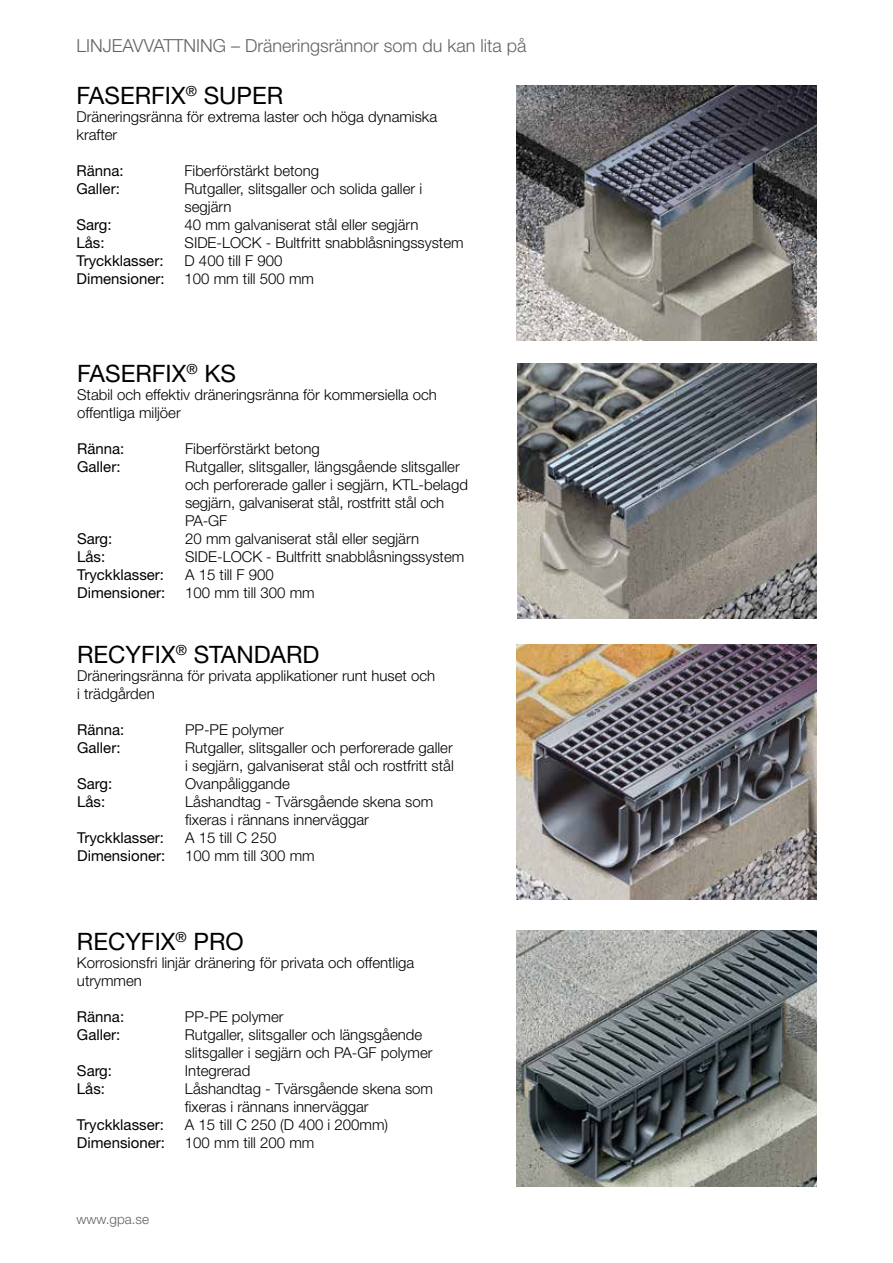
<style>
.page{position:relative;width:893px;height:1263px;background:#fff}
.page>*{position:absolute;margin:0;border:0;box-sizing:border-box;transform-origin:0 0}
.t1{font:24px "Helvetica Neue";color:#000}
.t2{font:300 18px "Helvetica Neue";color:#646363}
.t3{font:300 15px/18px "Helvetica Neue";color:#000}
.t4{font:15px "Helvetica Neue";color:#000}
.t5{font:300 13.5px "Helvetica Neue";color:#646363}
</style>
<div class="page">
<img style="left:517px;top:85px;width:299px;height:256px">
<img style="left:517px;top:363px;width:299px;height:256px">
<img style="left:516px;top:931px;width:300px;height:255px">
<img style="left:517px;top:644px;width:299px;height:256px">
<p class="t2" style="left:77px;top:35px;width:452px">LINJEAVVATTNING – Dräneringsrännor som du kan lita på</p>
<h1 class="t1" style="left:77px;top:81px;width:208px">FASERFIX<sup>®</sup> SUPER</h1>
<p class="t3" style="left:77px;top:107px;width:362px">Dräneringsränna för extrema laster och höga dynamiska krafter</p>
<p class="t4" style="left:77px;top:162px;width:49px">Ränna:</p>
<p class="t3" style="left:185px;top:161px;width:136px">Fiberförstärkt betong</p>
<p class="t4" style="left:77px;top:180px;width:45px">Galler:</p>
<p class="t3" style="left:185px;top:179px;width:239px">Rutgaller, slitsgaller och solida galler i segjärn</p>
<p class="t4" style="left:77px;top:216px;width:37px">Sarg:</p>
<p class="t3" style="left:185px;top:215px;width:235px">40 mm galvaniserat stål eller segjärn</p>
<p class="t4" style="left:77px;top:234px;width:30px">Lås:</p>
<p class="t3" style="left:185px;top:233px;width:281px">SIDE-LOCK - Bultfritt snabblåsningssystem</p>
<p class="t4" style="left:77px;top:252px;width:88px">Tryckklasser:</p>
<p class="t3" style="left:185px;top:251px;width:99px">D 400 till F 900</p>
<p class="t4" style="left:77px;top:270px;width:90px">Dimensioner:</p>
<p class="t3" style="left:185px;top:269px;width:131px">100 mm till 500 mm</p>
<h1 class="t1" style="left:77px;top:359px;width:160px">FASERFIX<sup>®</sup> KS</h1>
<p class="t3" style="left:77px;top:386px;width:361px">Stabil och effektiv dräneringsränna för kommersiella och offentliga miljöer</p>
<p class="t4" style="left:77px;top:440px;width:49px">Ränna:</p>
<p class="t3" style="left:185px;top:440px;width:136px">Fiberförstärkt betong</p>
<p class="t4" style="left:77px;top:458px;width:45px">Galler:</p>
<p class="t3" style="left:185px;top:458px;width:284px">Rutgaller, slitsgaller, längsgående slitsgaller och perforerade galler i segjärn, KTL-belagd segjärn, galvaniserat stål, rostfritt stål och PA-GF</p>
<p class="t4" style="left:77px;top:530px;width:37px">Sarg:</p>
<p class="t3" style="left:185px;top:530px;width:235px">20 mm galvaniserat stål eller segjärn</p>
<p class="t4" style="left:77px;top:548px;width:30px">Lås:</p>
<p class="t3" style="left:185px;top:548px;width:281px">SIDE-LOCK - Bultfritt snabblåsningssystem</p>
<p class="t4" style="left:77px;top:566px;width:88px">Tryckklasser:</p>
<p class="t3" style="left:185px;top:566px;width:90px">A 15 till F 900</p>
<p class="t4" style="left:77px;top:584px;width:90px">Dimensioner:</p>
<p class="t3" style="left:185px;top:584px;width:131px">100 mm till 300 mm</p>
<h1 class="t1" style="left:77px;top:640px;width:244px">RECYFIX<sup>®</sup> STANDARD</h1>
<p class="t3" style="left:77px;top:666px;width:360px">Dräneringsränna för privata applikationer runt huset och i trädgården</p>
<p class="t4" style="left:77px;top:721px;width:49px">Ränna:</p>
<p class="t3" style="left:185px;top:720px;width:100px">PP-PE polymer</p>
<p class="t4" style="left:77px;top:739px;width:45px">Galler:</p>
<p class="t3" style="left:185px;top:738px;width:270px">Rutgaller, slitsgaller och perforerade galler i segjärn, galvaniserat stål och rostfritt stål</p>
<p class="t4" style="left:77px;top:775px;width:37px">Sarg:</p>
<p class="t3" style="left:185px;top:774px;width:106px">Ovanpåliggande</p>
<p class="t4" style="left:77px;top:793px;width:30px">Lås:</p>
<p class="t3" style="left:185px;top:792px;width:250px">Låshandtag - Tvärsgående skena som fixeras i rännans innerväggar</p>
<p class="t4" style="left:77px;top:829px;width:88px">Tryckklasser:</p>
<p class="t3" style="left:185px;top:828px;width:93px">A 15 till C 250</p>
<p class="t4" style="left:77px;top:847px;width:90px">Dimensioner:</p>
<p class="t3" style="left:185px;top:846px;width:131px">100 mm till 300 mm</p>
<h1 class="t1" style="left:77px;top:927px;width:168px">RECYFIX<sup>®</sup> PRO</h1>
<p class="t3" style="left:77px;top:953px;width:339px">Korrosionsfri linjär dränering för privata och offentliga utrymmen</p>
<p class="t4" style="left:77px;top:1007px;width:49px">Ränna:</p>
<p class="t3" style="left:185px;top:1007px;width:100px">PP-PE polymer</p>
<p class="t4" style="left:77px;top:1025px;width:45px">Galler:</p>
<p class="t3" style="left:185px;top:1025px;width:249px">Rutgaller, slitsgaller och längsgående slitsgaller i segjärn och PA-GF polymer</p>
<p class="t4" style="left:77px;top:1061px;width:37px">Sarg:</p>
<p class="t3" style="left:185px;top:1061px;width:67px">Integrerad</p>
<p class="t4" style="left:77px;top:1079px;width:30px">Lås:</p>
<p class="t3" style="left:185px;top:1079px;width:250px">Låshandtag - Tvärsgående skena som fixeras i rännans innerväggar</p>
<p class="t4" style="left:77px;top:1115px;width:88px">Tryckklasser:</p>
<p class="t3" style="left:185px;top:1115px;width:205px">A 15 till C 250 (D 400 i 200mm)</p>
<p class="t4" style="left:77px;top:1133px;width:90px">Dimensioner:</p>
<p class="t3" style="left:185px;top:1133px;width:131px">100 mm till 200 mm</p>
<p class="t5" style="left:77px;top:1211px;width:74px">www.gpa.se</p>
</div>
